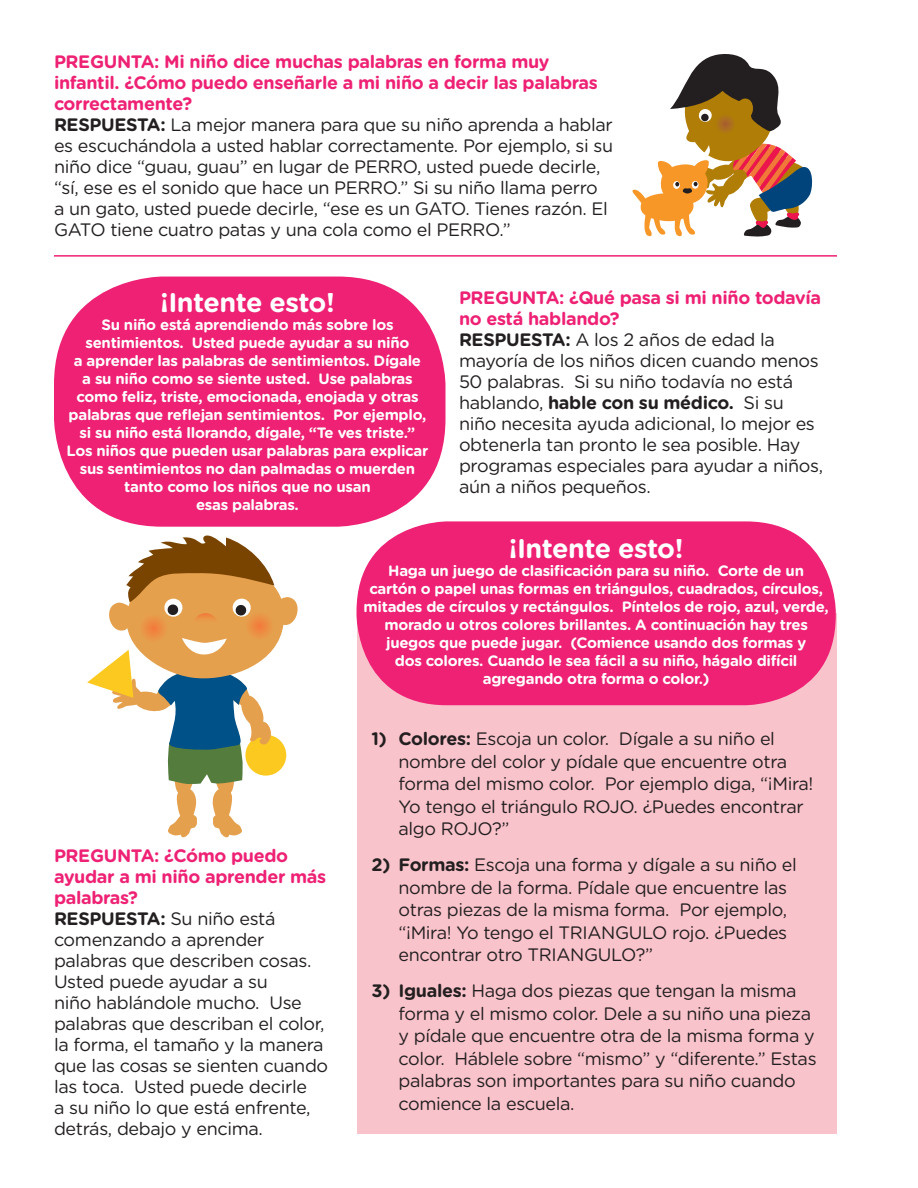
<style>
.page{position:relative;width:918px;height:1188px;background:#fff}
.page>*{position:absolute;margin:0;border:0;box-sizing:border-box;transform-origin:0 0}
.t1{font:700 27px "Gotham Rounded";letter-spacing:-.02em;color:#fff}
.t2{font:18px/21px "Gotham Rounded";letter-spacing:-.02em;color:#231f20}
.t3{font:700 18px/21px "Gotham Rounded";letter-spacing:-.02em;color:#ee2174}
.t4{font:700 15px/18px "Gotham Rounded";letter-spacing:-.02em;color:#fff;text-align:center}
.s1{font-weight:700}
</style>
<div class="page">
<div style="left:358px;top:613px;width:479px;height:521px;background:#f9c3cb"></div>
<div style="left:54px;top:277px;width:392px;height:250px;background:#ee2174;border-radius:108px"></div>
<div style="left:357px;top:521px;width:479px;height:184px;background:#ee2174;border-radius:90px"></div>
<hr style="left:54px;top:255px;width:783px;height:2px;background:#ee2174">
<svg style="left:632px;top:54px;width:180px;height:183px"></svg>
<svg style="left:87px;top:536px;width:211px;height:301px"></svg>
<p class="t3" style="left:54px;top:51px;width:545px">PREGUNTA: Mi niño dice muchas palabras en forma muy infantil. ¿Cómo puedo enseñarle a mi niño a decir las palabras correctamente?</p>
<p class="t2" style="left:54px;top:114px;width:561px"><span class="s1">RESPUESTA:</span> La mejor manera para que su niño aprenda a hablar es escuchándola a usted hablar correctamente. Por ejemplo, si su niño dice “guau, guau” en lugar de PERRO, usted puede decirle, “sí, ese es el sonido que hace un PERRO.” Si su niño llama perro<br>a un gato, usted puede decirle, “ese es un GATO. Tienes razón. El GATO tiene cuatro patas y una cola como el PERRO.”</p>
<p class="t1" style="left:160px;top:282px;width:176px">¡Intente esto!</p>
<p class="t4" style="left:86px;top:315px;width:325px">Su niño está aprendiendo más sobre los sentimientos. Usted puede ayudar a su niño</p>
<p class="t4" style="left:74px;top:351px;width:349px">a aprender las palabras de sentimientos. Dígale</p>
<p class="t4" style="left:82px;top:369px;width:332px">a su niño como se siente usted. Use palabras</p>
<p class="t4" style="left:69px;top:387px;width:359px">como feliz, triste, emocionada, enojada y otras palabras que reflejan sentimientos. Por ejemplo,</p>
<p class="t4" style="left:80px;top:423px;width:337px">si su niño está llorando, dígale, “Te ves triste.”</p>
<p class="t4" style="left:67px;top:441px;width:363px">Los niños que pueden usar palabras para explicar sus sentimientos no dan palmadas o muerden</p>
<p class="t4" style="left:124px;top:477px;width:248px">tanto como los niños que no usan</p>
<p class="t4" style="left:196px;top:495px;width:104px">esas palabras.</p>
<p class="t3" style="left:459px;top:286px;width:364px">PREGUNTA: ¿Qué pasa si mi niño todavía no está hablando?</p>
<p class="t2" style="left:459px;top:328px;width:366px"><span class="s1">RESPUESTA:</span> A los 2 años de edad la mayoría de los niños dicen cuando menos 50 palabras. Si su niño todavía no está hablando, <span class="s1">hable con su médico.</span> Si su niño necesita ayuda adicional, lo mejor es obtenerla tan pronto le sea posible. Hay programas especiales para ayudar a niños, aún a niños pequeños.</p>
<p class="t3" style="left:54px;top:844px;width:274px">PREGUNTA: ¿Cómo puedo ayudar a mi niño aprender más palabras?</p>
<p class="t2" style="left:54px;top:907px;width:276px"><span class="s1">RESPUESTA:</span> Su niño está comenzando a aprender palabras que describen cosas.<br>Usted puede ayudar a su<br>niño hablándole mucho. Use palabras que describan el color, la forma, el tamaño y la manera que las cosas se sienten cuando las toca. Usted puede decirle<br>a su niño lo que está enfrente, detrás, debajo y encima.</p>
<p class="t1" style="left:509px;top:529px;width:176px">¡Intente esto!</p>
<p class="t4" style="left:364px;top:561px;width:467px">Haga un juego de clasificación para su niño. Corte de un cartón o papel unas formas en triángulos, cuadrados, círculos, mitades de círculos y rectángulos. Píntelos de rojo, azul, verde, morado u otros colores brillantes. A continuación hay tres</p>
<p class="t4" style="left:386px;top:633px;width:422px">juegos que puede jugar. (Comience usando dos formas y</p>
<p class="t4" style="left:395px;top:651px;width:404px">dos colores. Cuando le sea fácil a su niño, hágalo difícil</p>
<p class="t4" style="left:483px;top:669px;width:228px">agregando otra forma o color.)</p>
<p class="t2" style="left:399px;top:727px;width:416px;line-height:22.5px;text-indent:-27px"><span class="s1">1) Colores:</span> Escoja un color. Dígale a su niño el nombre del color y pídale que encuentre otra forma del mismo color. Por ejemplo diga, “¡Mira!<br>Yo tengo el triángulo ROJO. ¿Puedes encontrar algo ROJO?”</p>
<p class="t2" style="left:399px;top:853px;width:400px;line-height:22.5px;text-indent:-27px"><span class="s1">2) Formas:</span> Escoja una forma y dígale a su niño el nombre de la forma. Pídale que encuentre las otras piezas de la misma forma. Por ejemplo, “¡Mira! Yo tengo el TRIANGULO rojo. ¿Puedes encontrar otro TRIANGULO?”</p>
<p class="t2" style="left:399px;top:979px;width:420px;line-height:22.5px;text-indent:-27px"><span class="s1">3) Iguales:</span> Haga dos piezas que tengan la misma forma y el mismo color. Dele a su niño una pieza y pídale que encuentre otra de la misma forma y color. Háblele sobre “mismo” y “diferente.” Estas palabras son importantes para su niño cuando comience la escuela.</p>
</div>
